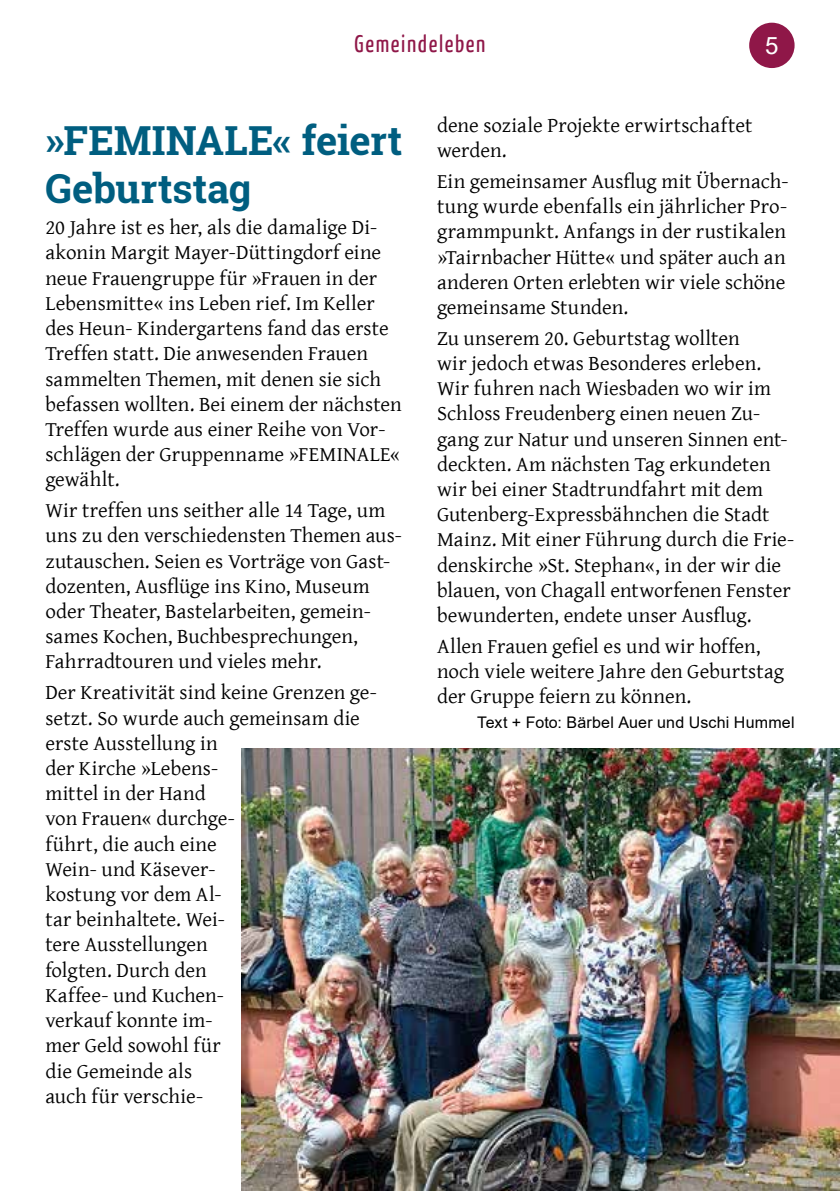
<style>
.page{position:relative;width:840px;height:1191px;background:#fff}
.page>*{position:absolute;margin:0;border:0;box-sizing:border-box;transform-origin:0 0}
.t1{font:700 40px/48px "Roboto Slab";letter-spacing:-.005em;color:#005e80}
.t2{font:24px "Yanone Kaffeesatz";letter-spacing:.07em;color:#8f1748}
.t3{font:24px "Arial";color:#fff}
.t4{font:21px/25.2px "Gentium Basic";color:#000}
.t5{font:16px "Arial";letter-spacing:.01em;color:#000}
</style>
<div class="page">
<img style="left:241px;top:748px;width:598px;height:443px">
<div style="left:749px;top:24px;width:44px;height:43px;background:#8f1748;border-radius:50%"></div>
<div style="left:748px;top:23px;width:46px;height:45px;border:2px solid #8f1748;border-radius:50%"></div>
<p class="t2" style="left:354px;top:28px;width:132px">Gemeindeleben</p>
<p class="t3" style="left:764px;top:29px;width:15px">5</p>
<h1 class="t1" style="left:45px;top:116px;width:358px">»FEMINALE« feiert<br>Geburtstag</h1>
<p class="t4" style="left:45px;top:214px;width:358px">20 Jahre ist es her, als die damalige Di&shy;akonin Margit Mayer-Düttingdorf eine neue Frauengruppe für »Frauen in der Lebensmitte« ins Leben rief. Im Keller des Heun- Kindergartens fand das erste Treffen statt. Die anwesenden Frauen sammelten Themen, mit denen sie sich befassen wollten. Bei einem der nächsten Treffen wurde aus einer Reihe von Vor&shy;schlägen der Gruppenname »FEMINALE« gewählt.</p>
<p class="t4" style="left:45px;top:497px;width:358px">Wir treffen uns seither alle 14 Tage, um uns zu den verschiedensten Themen aus&shy;zutauschen. Seien es Vorträge von Gast&shy;dozenten, Ausflüge ins Kino, Museum oder Theater, Bastelarbeiten, gemein&shy;sames Kochen, Buchbesprechungen, Fahrradtouren und vieles mehr.</p>
<p class="t4" style="left:45px;top:679px;width:333px">Der Kreativität sind keine Grenzen ge&shy;setzt. So wurde auch gemeinsam die erste Ausstellung in<br>der Kirche »Lebens-<br>mittel in der Hand<br>von Frauen« durchge-<br>führt, die auch eine<br>Wein- und Käsever-<br>kostung vor dem Al-<br>tar beinhaltete. Wei-<br>tere Ausstellungen<br>folgten. Durch den<br>Kaffee- und Kuchen-<br>verkauf konnte im-<br>mer Geld sowohl für<br>die Gemeinde als<br>auch für verschie-</p>
<p class="t4" style="left:437px;top:112px;width:316px">dene soziale Projekte erwirtschaftet werden.</p>
<p class="t4" style="left:437px;top:168px;width:353px">Ein gemeinsamer Ausflug mit Übernach&shy;tung wurde ebenfalls ein jährlicher Pro&shy;grammpunkt. Anfangs in der rustikalen »Tairnbacher Hütte« und später auch an anderen Orten erlebten wir viele schöne gemeinsame Stunden.</p>
<p class="t4" style="left:437px;top:325px;width:358px">Zu unserem 20. Geburtstag wollten<br>wir jedoch etwas Besonderes erleben.<br>Wir fuhren nach Wiesbaden wo wir im Schloss Freudenberg einen neuen Zu&shy;gang zur Natur und unseren Sinnen ent&shy;deckten. Am nächsten Tag erkundeten wir bei einer Stadtrundfahrt mit dem Gutenberg-Expressbähnchen die Stadt Mainz. Mit einer Führung durch die Frie&shy;denskirche »St. Stephan«, in der wir die blauen, von Chagall entworfenen Fenster bewunderten, endete unser Ausflug.</p>
<p class="t4" style="left:437px;top:633px;width:348px">Allen Frauen gefiel es und wir hoffen, noch viele weitere Jahre den Geburtstag der Gruppe feiern zu können.</p>
<p class="t5" style="left:477px;top:711px;width:319px">Text + Foto: Bärbel Auer und Uschi Hummel</p>
</div>
